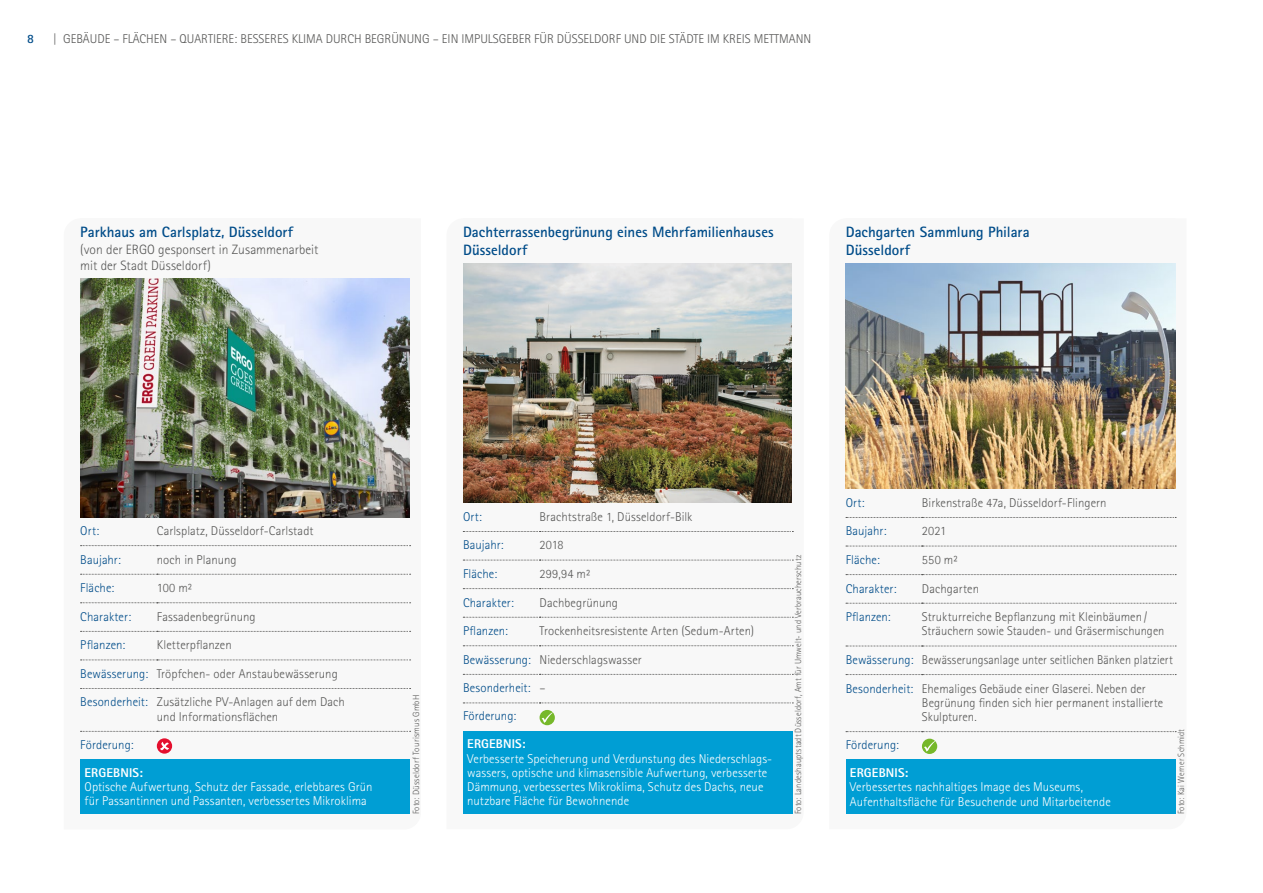
<style>
.page{position:relative;width:1263px;height:893px;background:#fff}
.page>*{position:absolute;margin:0;border:0;box-sizing:border-box;transform-origin:0 0}
.t1{font:700 15px/18px "Rotis Sans Serif Std";color:#004c89}
.t2{font:300 13.5px/16.5px "Rotis Sans Serif Std";letter-spacing:.005em;color:#575756}
.t3{font:300 12.75px/14.2px "Rotis Sans Serif Std";letter-spacing:.005em;color:#575756}
.t4{font:300 12.75px/14.2px "Rotis Sans Serif Std";letter-spacing:.005em;color:#fff}
.t5{font:300 12.75px/27.9px "Rotis Sans Serif Std";letter-spacing:.005em;color:#004c89}
.t6{font:300 12.75px "Rotis Sans Serif Std";letter-spacing:.005em;color:#575756;scale:.95 1}
.t7{font:800 12.75px "Rotis Sans Serif Std";letter-spacing:.01em;color:#fff}
.t8{font:700 12.75px "Rotis Sans Serif Std";color:#004c89}
.t9{font:300 9px "Rotis Sans Serif Std";letter-spacing:.015em;color:#575756;scale:.95 1}
.s1{color:#004c89}
.s2{color:#575756}
</style>
<div class="page">
<svg style="left:846px;top:263px;width:329px;height:497px"></svg>
<div style="left:846px;top:760px;width:329px;height:54px;background:#009ed4"></div>
<svg style="left:846px;top:517px;width:330px;height:1px"></svg>
<svg style="left:846px;top:546px;width:330px;height:1px"></svg>
<svg style="left:846px;top:574px;width:330px;height:1px"></svg>
<svg style="left:846px;top:603px;width:330px;height:1px"></svg>
<svg style="left:846px;top:646px;width:330px;height:1px"></svg>
<svg style="left:846px;top:674px;width:330px;height:1px"></svg>
<svg style="left:846px;top:731px;width:330px;height:1px"></svg>
<img style="left:846px;top:264px;width:329px;height:225px">
<div style="left:922px;top:739px;width:15px;height:15px;background:#76b82a;border-radius:50%"></div>
<svg style="left:924px;top:741px;width:11px;height:11px"></svg>
<svg style="left:463px;top:263px;width:329px;height:463px"></svg>
<div style="left:463px;top:731px;width:329px;height:83px;background:#009ed4"></div>
<svg style="left:463px;top:531px;width:330px;height:1px"></svg>
<svg style="left:463px;top:560px;width:330px;height:1px"></svg>
<svg style="left:463px;top:588px;width:330px;height:1px"></svg>
<svg style="left:463px;top:617px;width:330px;height:1px"></svg>
<svg style="left:463px;top:645px;width:330px;height:1px"></svg>
<svg style="left:463px;top:674px;width:330px;height:1px"></svg>
<svg style="left:463px;top:703px;width:330px;height:1px"></svg>
<img style="left:463px;top:264px;width:328px;height:239px">
<svg style="left:539px;top:710px;width:16px;height:15px"></svg>
<svg style="left:542px;top:712px;width:11px;height:11px"></svg>
<svg style="left:80px;top:278px;width:330px;height:476px"></svg>
<div style="left:80px;top:759px;width:330px;height:55px;background:#009ed4"></div>
<svg style="left:81px;top:545px;width:330px;height:1px"></svg>
<svg style="left:81px;top:574px;width:330px;height:1px"></svg>
<svg style="left:81px;top:602px;width:330px;height:1px"></svg>
<svg style="left:81px;top:631px;width:330px;height:1px"></svg>
<svg style="left:81px;top:660px;width:330px;height:1px"></svg>
<svg style="left:81px;top:688px;width:330px;height:1px"></svg>
<svg style="left:81px;top:731px;width:330px;height:1px"></svg>
<img style="left:80px;top:279px;width:330px;height:238px">
<svg style="left:157px;top:738px;width:15px;height:16px"></svg>
<svg style="left:160px;top:742px;width:9px;height:8px"></svg>
<p class="t8" style="left:27px;top:31px;width:8px">8</p>
<p class="t3" style="left:53px;top:31px;width:760px">| GEBÄUDE – FLÄCHEN – QUARTIERE: BESSERES KLIMA DURCH BEGRÜNUNG – EIN IMPULSGEBER FÜR DÜSSELDORF UND DIE STÄDTE IM KREIS METTMANN</p>
<p class="t1" style="left:80px;top:223px;width:214px">Parkhaus am Carlsplatz, Düsseldorf</p>
<p class="t2" style="left:80px;top:241px;width:240px">(von der ERGO gesponsert in Zusammenarbeit mit der Stadt Düsseldorf)</p>
<p class="t1" style="left:463px;top:223px;width:312px">Dachterrassenbegrünung eines Mehrfamilienhauses<br>Düsseldorf</p>
<p class="t1" style="left:846px;top:223px;width:185px">Dachgarten Sammlung Philara<br>Düsseldorf</p>
<p class="t5" style="left:80px;top:517px;width:20px">Ort:</p>
<p class="t3" style="left:157px;top:524px;width:158px">Carlsplatz, Düsseldorf-Carlstadt</p>
<p class="t5" style="left:80px;top:545px;width:42px">Baujahr:</p>
<p class="t3" style="left:157px;top:552px;width:81px">noch in Planung</p>
<p class="t5" style="left:80px;top:574px;width:36px">Fläche:</p>
<p class="t3" style="left:157px;top:581px;width:37px">100 m²</p>
<p class="t5" style="left:80px;top:602px;width:52px">Charakter:</p>
<p class="t3" style="left:157px;top:609px;width:100px">Fassadenbegrünung</p>
<p class="t5" style="left:80px;top:631px;width:46px">Pflanzen:</p>
<p class="t3" style="left:157px;top:638px;width:76px">Kletterpflanzen</p>
<p class="t3" style="left:80px;top:666px;width:259px"><span class="s1">Bewässerung:</span> Tröpfchen- oder Anstaubewässerung</p>
<p class="t3" style="left:157px;top:695px;width:190px;text-indent:-77px"><span class="s1">Besonderheit:</span> Zusätzliche PV-Anlagen auf dem Dach und Informationsflächen</p>
<p class="t5" style="left:80px;top:730px;width:55px">Förderung:</p>
<p class="t7" style="left:85px;top:764px;width:60px">ERGEBNIS:</p>
<p class="t4" style="left:85px;top:779px;width:289px">Optische Aufwertung, Schutz der Fassade, erlebbares Grün für Passantinnen und Passanten, verbessertes Mikroklima</p>
<p class="t9" style="left:411px;top:814px;width:127px;rotate:-90deg">Foto: Düsseldorf Tourismus GmbH</p>
<p class="t5" style="left:463px;top:503px;width:20px">Ort:</p>
<p class="t3" style="left:539px;top:509px;width:154px">Brachtstraße 1, Düsseldorf-Bilk</p>
<p class="t5" style="left:463px;top:531px;width:42px">Baujahr:</p>
<p class="t3" style="left:539px;top:538px;width:26px">2018</p>
<p class="t5" style="left:463px;top:560px;width:36px">Fläche:</p>
<p class="t3" style="left:539px;top:567px;width:52px">299,94 m²</p>
<p class="t5" style="left:463px;top:588px;width:52px">Charakter:</p>
<p class="t3" style="left:539px;top:595px;width:80px">Dachbegrünung</p>
<p class="t5" style="left:463px;top:617px;width:46px">Pflanzen:</p>
<p class="t3" style="left:539px;top:624px;width:216px">Trockenheitsresistente Arten (Sedum-Arten)</p>
<p class="t3" style="left:463px;top:652px;width:180px"><span class="s1">Bewässerung:</span> Niederschlagswasser</p>
<p class="t5" style="left:463px;top:674px;width:84px">Besonderheit: <span class="s2">–<br></span>Förderung:</p>
<p class="t7" style="left:467px;top:736px;width:60px">ERGEBNIS:</p>
<p class="t4" style="left:467px;top:751px;width:306px">Verbesserte Speicherung und Verdunstung des Niederschlags&shy;wassers, optische und klimasensible Aufwertung, verbesserte Dämmung, verbessertes Mikroklima, Schutz des Dachs, neue nutzbare Fläche für Bewohnende</p>
<p class="t9" style="left:793px;top:814px;width:275px;rotate:-90deg">Foto: Landeshauptstadt Düsseldorf, Amt für Umwelt- und Verbraucherschutz</p>
<p class="t5" style="left:846px;top:489px;width:20px">Ort:</p>
<p class="t3" style="left:922px;top:495px;width:186px">Birkenstraße 47a, Düsseldorf-Flingern</p>
<p class="t5" style="left:846px;top:517px;width:42px">Baujahr:</p>
<p class="t3" style="left:922px;top:524px;width:26px">2021</p>
<p class="t5" style="left:846px;top:546px;width:36px">Fläche:</p>
<p class="t3" style="left:922px;top:553px;width:37px">550 m²</p>
<p class="t5" style="left:846px;top:574px;width:52px">Charakter:</p>
<p class="t3" style="left:922px;top:581px;width:59px">Dachgarten</p>
<p class="t5" style="left:846px;top:603px;width:46px">Pflanzen:</p>
<p class="t3" style="left:922px;top:610px;width:244px">Strukturreiche Bepflanzung mit Kleinbäumen/<br>Sträuchern sowie Stauden- und Gräsermischungen</p>
<p class="t6" style="left:846px;top:652px;width:346px"><span class="s1">Bewässerung:</span> Bewässerungsanlage unter seitlichen Bänken platziert</p>
<p class="t3" style="left:922px;top:681px;width:243px;text-indent:-76px"><span class="s1">Besonderheit:</span> Ehemaliges Gebäude einer Glaserei. Neben der<br>Begrünung finden sich hier permanent installierte<br>Skulpturen.</p>
<p class="t5" style="left:846px;top:731px;width:55px">Förderung:</p>
<p class="t7" style="left:850px;top:765px;width:60px">ERGEBNIS:</p>
<p class="t4" style="left:850px;top:780px;width:262px">Verbessertes nachhaltiges Image des Museums,<br>Aufenthaltsfläche für Besuchende und Mitarbeitende</p>
<p class="t9" style="left:1176px;top:814px;width:91px;rotate:-90deg">Foto: Kai Werner Schmidt</p>
</div>
